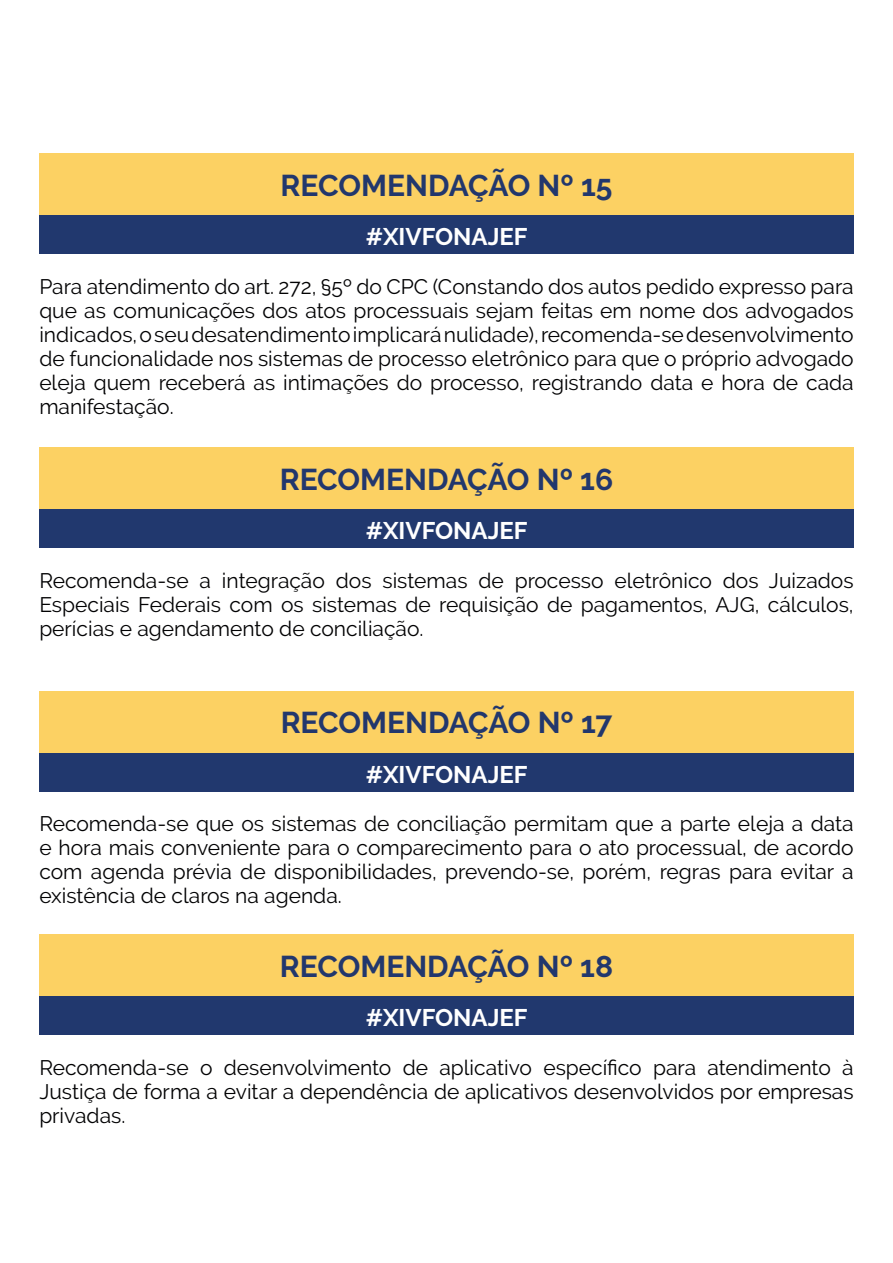
<style>
.page{position:relative;width:893px;height:1263px;background:#fff}
.page>*{position:absolute;margin:0;border:0;box-sizing:border-box;transform-origin:0 0}
.t1{font:700 30px "Raleway";color:#22376d}
.t2{font:700 24px "Raleway";color:#fff}
.t3{font:21px/24px "Raleway";color:#020203;text-align:justify}
</style>
<div class="page">
<div style="left:39px;top:153px;width:815px;height:62px;background:#fcd163"></div>
<div style="left:39px;top:447px;width:815px;height:62px;background:#fcd163"></div>
<div style="left:39px;top:691px;width:815px;height:62px;background:#fcd163"></div>
<div style="left:39px;top:934px;width:815px;height:62px;background:#fcd163"></div>
<div style="left:39px;top:215px;width:815px;height:39px;background:#21386e"></div>
<div style="left:39px;top:509px;width:815px;height:39px;background:#21386e"></div>
<div style="left:39px;top:753px;width:815px;height:38px;background:#21386e"></div>
<div style="left:39px;top:996px;width:815px;height:39px;background:#21386e"></div>
<h1 class="t1" style="left:281px;top:168px;width:333px">RECOMENDAÇÃO Nº 15</h1>
<p class="t2" style="left:366px;top:223px;width:163px">#XIVFONAJEF</p>
<p class="t3" style="left:39px;top:274px;width:816px">Para atendimento do art. 272, §5º do CPC (Constando dos autos pedido expresso para que as comunicações dos atos processuais sejam feitas em nome dos advogados indicados, o seu desatendimento implicará nulidade), recomenda-se desenvolvimento de funcionalidade nos sistemas de processo eletrônico para que o próprio advogado eleja quem receberá as intimações do processo, registrando data e hora de cada manifestação.</p>
<h1 class="t1" style="left:280px;top:462px;width:335px">RECOMENDAÇÃO Nº 16</h1>
<p class="t2" style="left:366px;top:517px;width:163px">#XIVFONAJEF</p>
<p class="t3" style="left:39px;top:568px;width:816px">Recomenda-se a integração dos sistemas de processo eletrônico dos Juizados Especiais Federais com os sistemas de requisição de pagamentos, AJG, cálculos, perícias e agendamento de conciliação.</p>
<h1 class="t1" style="left:281px;top:705px;width:333px">RECOMENDAÇÃO Nº 17</h1>
<p class="t2" style="left:366px;top:761px;width:163px">#XIVFONAJEF</p>
<p class="t3" style="left:39px;top:812px;width:816px">Recomenda-se que os sistemas de conciliação permitam que a parte eleja a data e hora mais conveniente para o comparecimento para o ato processual, de acordo com agenda prévia de disponibilidades, prevendo-se, porém, regras para evitar a existência de claros na agenda.</p>
<h1 class="t1" style="left:280px;top:949px;width:335px">RECOMENDAÇÃO Nº 18</h1>
<p class="t2" style="left:366px;top:1004px;width:163px">#XIVFONAJEF</p>
<p class="t3" style="left:39px;top:1055px;width:816px">Recomenda-se o desenvolvimento de aplicativo específico para atendimento à Justiça de forma a evitar a dependência de aplicativos desenvolvidos por empresas privadas.</p>
</div>
